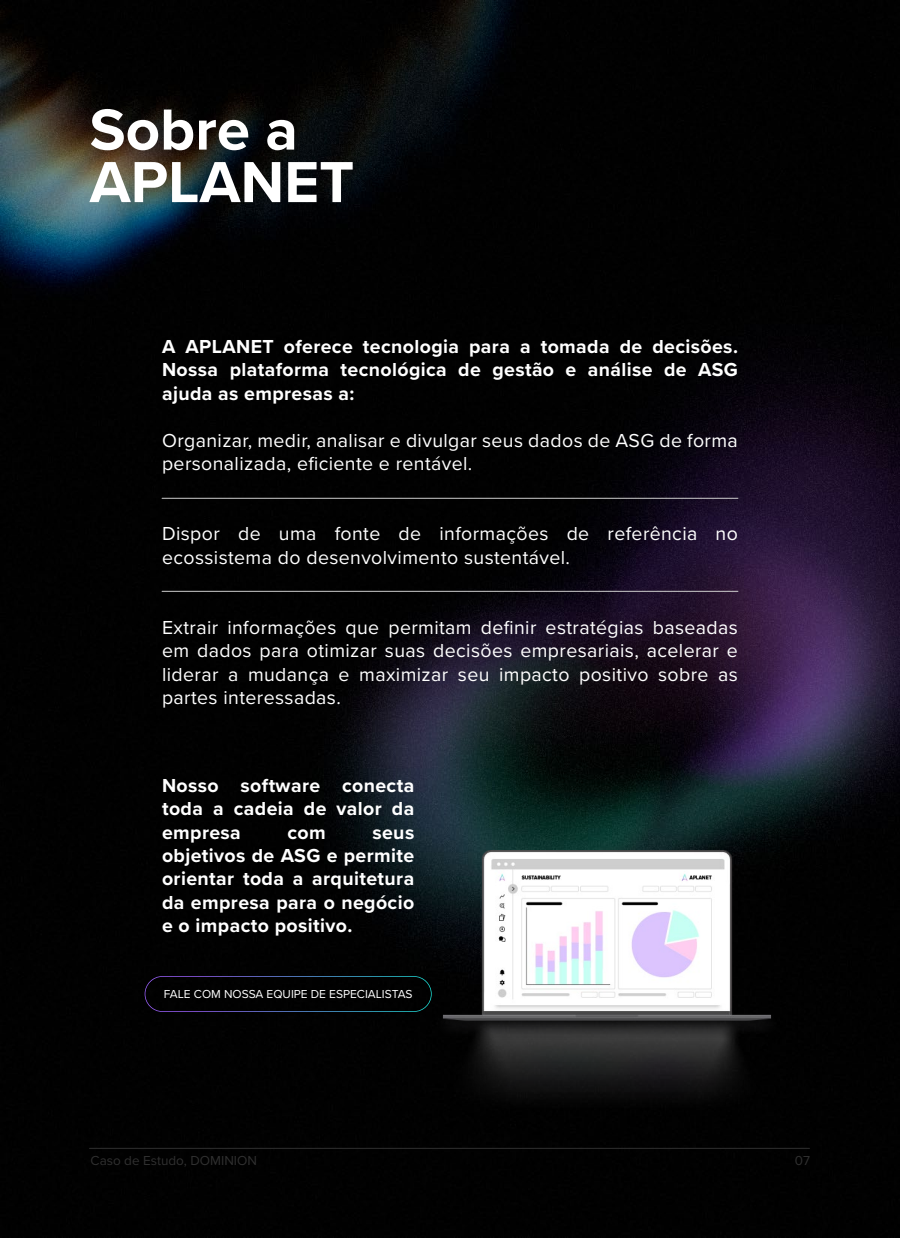
<style>
.page{position:relative;width:900px;height:1238px;background:#fff}
.page>*{position:absolute;margin:0;border:0;box-sizing:border-box;transform-origin:0 0}
.t1{font:700 60px/52.5px "Proxima Nova";color:#fff}
.t2{font:19.5px/23.4px "Proxima Nova";letter-spacing:.02em;color:#fff}
.t3{font:700 19.5px/23.4px "Proxima Nova";letter-spacing:.02em;color:#fff;text-align:justify}
.t4{font:13.5px "Proxima Nova";color:#303030}
.t5{font:12px "Proxima Nova";color:#fff}
</style>
<div class="page">
<img style="left:0;top:0;width:900px;height:1238px">
<img style="left:435px;top:850px;width:345px;height:259px">
<hr style="left:89px;top:1148px;width:720px;height:1px;background:#303030">
<hr style="left:162px;top:498px;width:576px;height:1px;background:#cecece">
<hr style="left:162px;top:591px;width:576px;height:1px;background:#cecece">
<div style="left:145px;top:976px;width:287px;height:36px;background:#010101"></div>
<h1 class="t1" style="left:90px;top:102px;width:266px">Sobre a<br>APLANET</h1>
<p class="t3" style="left:162px;top:334px;width:577px">A APLANET oferece tecnologia para a tomada de decisões.<br>Nossa plataforma tecnológica de gestão e análise de ASG ajuda as empresas a:</p>
<p class="t2" style="left:162px;top:427px;width:577px">Organizar, medir, analisar e divulgar seus dados de ASG de forma personalizada, eficiente e rentável.</p>
<p class="t2" style="left:162px;top:521px;width:577px">Dispor de uma fonte de informações de referência no ecossistema do desenvolvimento sustentável.</p>
<p class="t2" style="left:162px;top:615px;width:577px;text-align:justify">Extrair informações que permitam definir estratégias baseadas em dados para otimizar suas decisões empresariais, acelerar e liderar a mudança e maximizar seu impacto positivo sobre as partes interessadas.</p>
<p class="t3" style="left:162px;top:773px;width:254px">Nosso software conecta toda a cadeia de valor da empresa</p>
<p class="t3" style="left:162px;top:820px;width:254px;text-indent:210px">seus objetivos de ASG e permite orientar toda a arquitetura da empresa para o negócio e o impacto positivo.</p>
<p class="t3" style="left:288px;top:820px;width:40px">com</p>
<p class="t5" style="left:164px;top:984px;width:250px">FALE COM NOSSA EQUIPE DE ESPECIALISTAS</p>
<p class="t4" style="left:91px;top:1150px;width:168px">Caso de Estudo, DOMINION</p>
<p class="t4" style="left:795px;top:1150px;width:17px">07</p>
</div>
